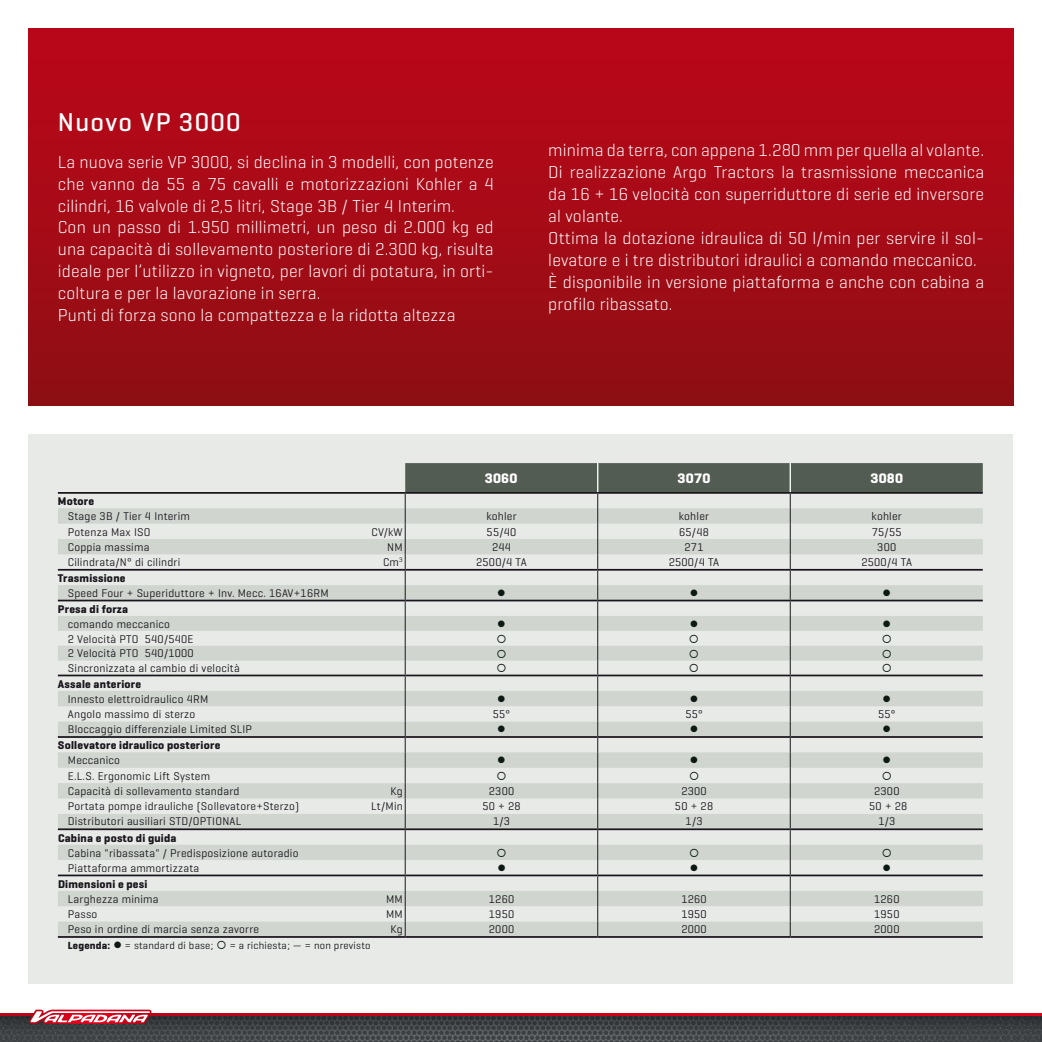
<style>
.page{position:relative;width:1042px;height:1042px;background:#fff}
.page>*{position:absolute;margin:0;border:0;box-sizing:border-box;transform-origin:0 0}
.t1{font:500 26.25px "Geogrotesque";letter-spacing:.05em;color:#fff}
.t2{font:300 17.5px/21.9px "Geogrotesque";letter-spacing:.01em;color:#fff}
.t3{font:700 14px "Geogrotesque";letter-spacing:.02em;color:#fff}
.t4{font:11.38px "Geogrotesque";letter-spacing:.02em;color:#1a171c}
.t5{font:700 11.38px "Geogrotesque";letter-spacing:.02em;color:#1a171c}
.t6{font:11.38px "Wingdings";color:#0d1914}
.t7{font:10.5px "Geogrotesque";letter-spacing:.02em;color:#1a171c}
.s1{font-weight:700}
.s2{color:#0d1914}
</style>
<div class="page">
<svg style="left:0;top:1015px;width:1042px;height:27px;background:#444144"></svg>
<svg style="left:0;top:1013px;width:1042px;height:2px;background:#cf0119"></svg>
<div style="left:29px;top:29px;width:984px;height:376px;background:linear-gradient(to bottom,#bc0618,#8f0f14)"></div>
<div style="left:29px;top:434px;width:984px;height:550px;background:#e8eae8"></div>
<hr style="left:58px;top:936px;width:347px;height:2px;background:#1a171c">
<hr style="left:405px;top:936px;width:193px;height:2px;background:#1a171c">
<hr style="left:598px;top:936px;width:192px;height:2px;background:#1a171c">
<hr style="left:790px;top:936px;width:193px;height:2px;background:#1a171c">
<svg style="left:29px;top:1009px;width:123px;height:15px"></svg>
<svg style="left:58px;top:463px;width:925px;height:473px"></svg>
<h1 class="t1" style="left:58px;top:106px;width:184px">Nuovo VP 3000</h1>
<p class="t2" style="left:58px;top:150px;width:437px">La nuova serie VP 3000, si declina in 3 modelli, con potenze che vanno da 55 a 75 cavalli e motorizzazioni Kohler a 4 cilindri, 16 valvole di 2,5 litri, Stage 3B / Tier 4 Interim.<br>Con un passo di 1.950 millimetri, un peso di 2.000 kg ed una capacità di sollevamento posteriore di 2.300 kg, risulta ideale per l’utilizzo in vigneto, per lavori di potatura, in orti&shy;coltura e per la lavorazione in serra.<br>Punti di forza sono la compattezza e la ridotta altezza</p>
<p class="t2" style="left:548px;top:139px;width:437px">minima da terra, con appena 1.280 mm per quella al volante.<br>Di realizzazione Argo Tractors la trasmissione meccanica da 16 + 16 velocità con superriduttore di serie ed inversore al volante.<br>Ottima la dotazione idraulica di 50 l/min per servire il sol&shy;levatore e i tre distributori idraulici a comando meccanico.<br>È disponibile in versione piattaforma e anche con cabina a profilo ribassato.</p>
<p class="t3" style="left:485px;top:469px;width:34px">3060</p>
<p class="t3" style="left:677px;top:469px;width:34px">3070</p>
<p class="t3" style="left:870px;top:469px;width:34px">3080</p>
<p class="t5" style="left:58px;top:494px;width:38px">Motore</p>
<p class="t4" style="left:68px;top:509px;width:124px">Stage 3B / Tier 4 Interim</p>
<p class="t4" style="left:486px;top:509px;width:32px">kohler</p>
<p class="t4" style="left:679px;top:509px;width:32px">kohler</p>
<p class="t4" style="left:871px;top:509px;width:32px">kohler</p>
<p class="t4" style="left:68px;top:524px;width:84px">Potenza Max ISO</p>
<p class="t4" style="left:372px;top:524px;width:33px">CV/kW</p>
<p class="t4" style="left:486px;top:524px;width:31px">55/40</p>
<p class="t4" style="left:679px;top:524px;width:31px">65/48</p>
<p class="t4" style="left:872px;top:524px;width:31px">75/55</p>
<p class="t4" style="left:68px;top:540px;width:83px">Coppia massima</p>
<p class="t4" style="left:387px;top:540px;width:17px">NM</p>
<p class="t4" style="left:492px;top:540px;width:20px">244</p>
<p class="t4" style="left:684px;top:540px;width:20px">271</p>
<p class="t4" style="left:877px;top:540px;width:20px">300</p>
<p class="t4" style="left:68px;top:555px;width:114px">Cilindrata/N° di cilindri</p>
<p class="t4" style="left:383px;top:555px;width:21px">Cm<sup>3</sup></p>
<p class="t4" style="left:476px;top:555px;width:52px">2500/4 TA</p>
<p class="t4" style="left:669px;top:555px;width:52px">2500/4 TA</p>
<p class="t4" style="left:861px;top:555px;width:52px">2500/4 TA</p>
<p class="t5" style="left:58px;top:571px;width:69px">Trasmissione</p>
<p class="t4" style="left:68px;top:586px;width:262px">Speed Four + Superiduttore + Inv. Mecc. 16AV+16RM</p>
<p class="t6" style="left:497px;top:586px;width:10px">●</p>
<p class="t6" style="left:690px;top:586px;width:10px">●</p>
<p class="t6" style="left:882px;top:586px;width:10px">●</p>
<p class="t5" style="left:58px;top:602px;width:72px">Presa di forza</p>
<p class="t4" style="left:68px;top:617px;width:104px">comando meccanico</p>
<p class="t6" style="left:497px;top:617px;width:10px">●</p>
<p class="t6" style="left:690px;top:617px;width:10px">●</p>
<p class="t6" style="left:882px;top:617px;width:10px">●</p>
<p class="t4" style="left:68px;top:631px;width:127px">2 Velocità PTO 540/540E</p>
<p class="t4" style="left:68px;top:646px;width:127px">2 Velocità PTO 540/1000</p>
<p class="t4" style="left:68px;top:661px;width:173px">Sincronizzata al cambio di velocità</p>
<p class="t5" style="left:58px;top:677px;width:85px">Assale anteriore</p>
<p class="t4" style="left:68px;top:692px;width:142px">Innesto elettroidraulico 4RM</p>
<p class="t6" style="left:497px;top:693px;width:10px">●</p>
<p class="t6" style="left:690px;top:693px;width:10px">●</p>
<p class="t6" style="left:882px;top:693px;width:10px">●</p>
<p class="t4" style="left:68px;top:707px;width:129px">Angolo massimo di sterzo</p>
<p class="t4" style="left:493px;top:707px;width:19px">55°</p>
<p class="t4" style="left:685px;top:707px;width:19px">55°</p>
<p class="t4" style="left:878px;top:707px;width:19px">55°</p>
<p class="t4" style="left:68px;top:722px;width:186px">Bloccaggio differenziale Limited SLIP</p>
<p class="t6" style="left:497px;top:723px;width:10px">●</p>
<p class="t6" style="left:690px;top:723px;width:10px">●</p>
<p class="t6" style="left:882px;top:723px;width:10px">●</p>
<p class="t5" style="left:58px;top:738px;width:164px">Sollevatore idraulico posteriore</p>
<p class="t4" style="left:68px;top:753px;width:54px">Meccanico</p>
<p class="t6" style="left:497px;top:754px;width:10px">●</p>
<p class="t6" style="left:690px;top:754px;width:10px">●</p>
<p class="t6" style="left:882px;top:754px;width:10px">●</p>
<p class="t4" style="left:68px;top:769px;width:144px">E.L.S. Ergonomic Lift System</p>
<p class="t4" style="left:68px;top:784px;width:173px">Capacità di sollevamento standard</p>
<p class="t4" style="left:390px;top:784px;width:14px">Kg</p>
<p class="t4" style="left:489px;top:784px;width:27px">2300</p>
<p class="t4" style="left:681px;top:784px;width:27px">2300</p>
<p class="t4" style="left:874px;top:784px;width:27px">2300</p>
<p class="t4" style="left:68px;top:799px;width:233px">Portata pompe idrauliche (Sollevatore+Sterzo)</p>
<p class="t4" style="left:371px;top:799px;width:33px">Lt/Min</p>
<p class="t4" style="left:482px;top:799px;width:40px">50 + 28</p>
<p class="t4" style="left:675px;top:799px;width:40px">50 + 28</p>
<p class="t4" style="left:869px;top:799px;width:40px">50 + 28</p>
<p class="t4" style="left:68px;top:814px;width:175px">Distributori ausiliari STD/OPTIONAL</p>
<p class="t4" style="left:493px;top:814px;width:18px">1/3</p>
<p class="t4" style="left:685px;top:814px;width:18px">1/3</p>
<p class="t4" style="left:878px;top:814px;width:18px">1/3</p>
<p class="t5" style="left:58px;top:831px;width:120px">Cabina e posto di guida</p>
<p class="t4" style="left:68px;top:845px;width:232px">Cabina "ribassata" / Predisposizione autoradio</p>
<p class="t4" style="left:68px;top:860px;width:133px">Piattaforma ammortizzata</p>
<p class="t6" style="left:497px;top:861px;width:10px">●</p>
<p class="t6" style="left:690px;top:861px;width:10px">●</p>
<p class="t6" style="left:882px;top:861px;width:10px">●</p>
<p class="t5" style="left:58px;top:877px;width:91px">Dimensioni e pesi</p>
<p class="t4" style="left:68px;top:892px;width:92px">Larghezza minima</p>
<p class="t4" style="left:386px;top:892px;width:18px">MM</p>
<p class="t4" style="left:489px;top:892px;width:27px">1260</p>
<p class="t4" style="left:681px;top:892px;width:27px">1260</p>
<p class="t4" style="left:874px;top:892px;width:27px">1260</p>
<p class="t4" style="left:68px;top:907px;width:31px">Passo</p>
<p class="t4" style="left:386px;top:907px;width:18px">MM</p>
<p class="t4" style="left:489px;top:907px;width:27px">1950</p>
<p class="t4" style="left:681px;top:907px;width:27px">1950</p>
<p class="t4" style="left:874px;top:907px;width:27px">1950</p>
<p class="t4" style="left:68px;top:922px;width:193px">Peso in ordine di marcia senza zavorre</p>
<p class="t4" style="left:390px;top:922px;width:14px">Kg</p>
<p class="t4" style="left:489px;top:922px;width:27px">2000</p>
<p class="t4" style="left:681px;top:922px;width:27px">2000</p>
<p class="t4" style="left:874px;top:922px;width:27px">2000</p>
<p class="t7" style="left:68px;top:939px;width:304px"><span class="s1">Legenda:</span> <span class="s2">●</span> = standard di base; <span class="s2">○</span> = a richiesta; — = non previsto</p>
</div>
